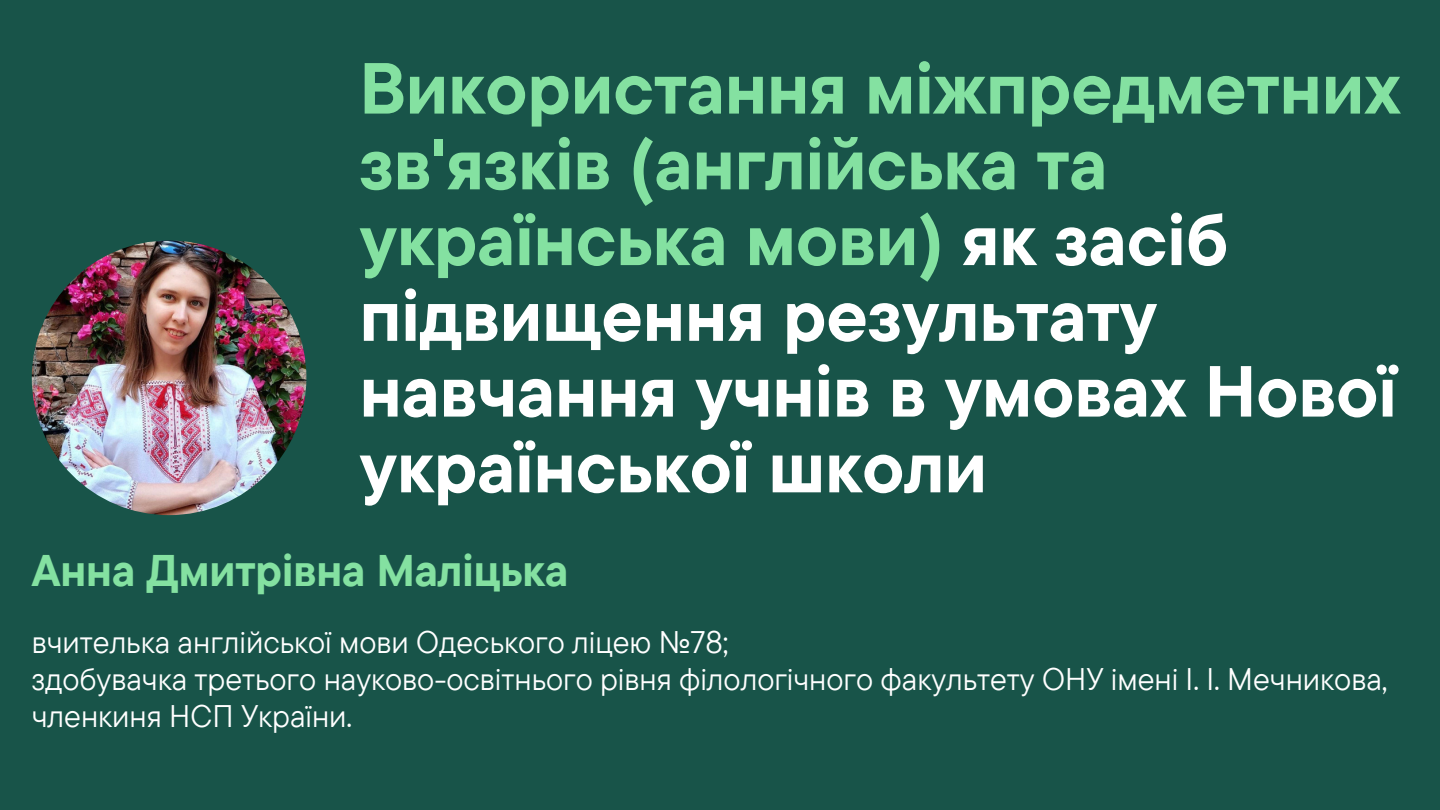
<style>
.page{position:relative;width:1440px;height:810px;background:#185449}
.page>*{position:absolute;margin:0;border:0;box-sizing:border-box;transform-origin:0 0}
.t1{font:700 72.1px/75.8px "TT Commons Pro";color:#fff}
.t2{font:700 44.2px "TT Commons Pro";color:#84e1a1}
.t3{font:31.2px/36.8px "TT Commons Pro";color:#fff}
.s1{color:#84e1a1}
</style>
<div class="page">
<img style="left:32px;top:241px;width:274px;height:274px;border-radius:50%">
<p class="t1" style="left:360px;top:49px;width:1043px"><span class="s1">Використання міжпредметних зв'язків (англійська та українська мови)</span> як засіб підвищення результату навчання учнів в умовах Нової української школи</p>
<p class="t2" style="left:32px;top:542px;width:538px">Анна Дмитрівна Маліцька</p>
<p class="t3" style="left:32px;top:623px;width:698px">вчителька англійської мови Одеського ліцею №78;</p>
<p class="t3" style="left:32px;top:660px;width:1357px">здобувачка третього науково-освітнього рівня філологічного факультету ОНУ імені І. І. Мечникова, членкиня НСП України.</p>
</div>
